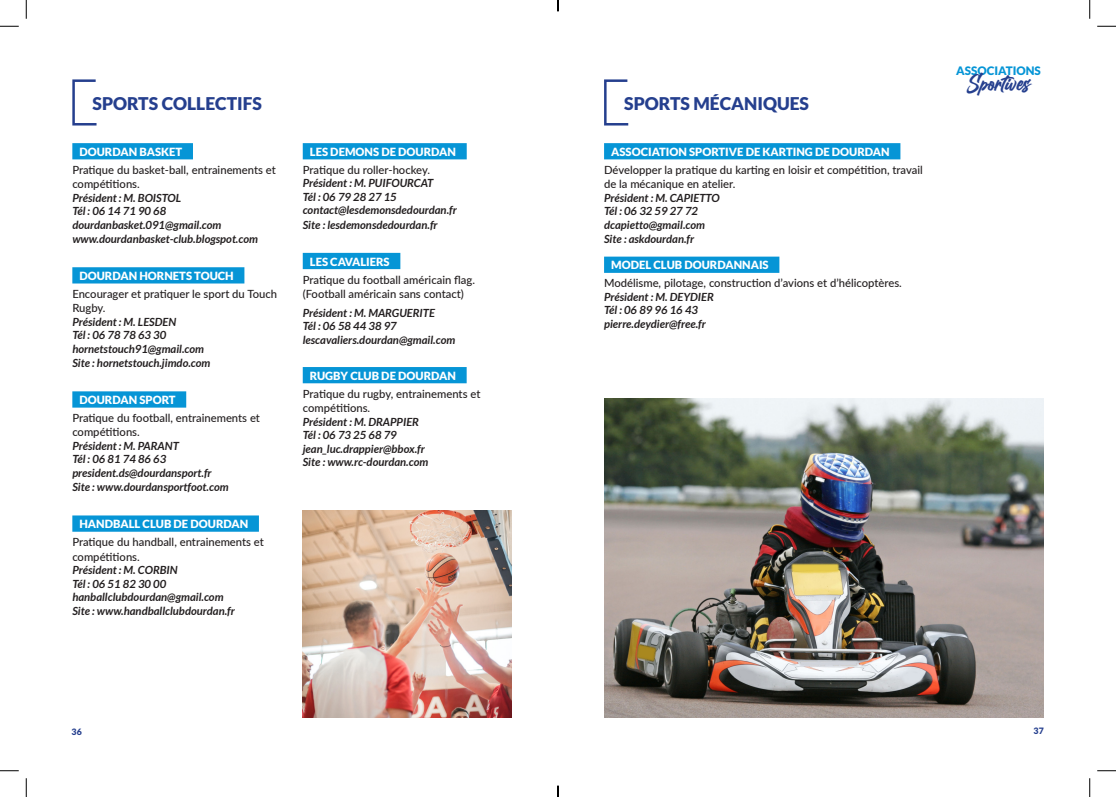
<style>
.page{position:relative;width:1116px;height:797px;background:#fff}
.page>*{position:absolute;margin:0;border:0;box-sizing:border-box;transform-origin:0 0}
.t1{font:22.75px "Billion Dreams";color:#253f8e}
.t2{font:900 17.5px "Lato";color:#253f8e}
.t3{font:900 11.62px "Lato";color:#0695d6}
.t4{font:italic 700 11.25px/13.8px "Lato";color:#231f20}
.t5{font:500 11.25px/14.4px "Lato";color:#231f20}
.t6{font:900 11.25px "Lato";color:#fff}
.t7{font:900 8.75px "Lato";color:#253f8e}
</style>
<div class="page">
<div style="left:604px;top:143px;width:296px;height:16px;background:#0695d6"></div>
<div style="left:604px;top:256px;width:175px;height:17px;background:#0695d6"></div>
<div style="left:72px;top:143px;width:121px;height:16px;background:#0695d6"></div>
<div style="left:72px;top:267px;width:172px;height:16px;background:#0695d6"></div>
<div style="left:72px;top:391px;width:114px;height:16px;background:#0695d6"></div>
<div style="left:72px;top:515px;width:187px;height:16px;background:#0695d6"></div>
<div style="left:303px;top:143px;width:164px;height:16px;background:#0695d6"></div>
<div style="left:303px;top:253px;width:97px;height:16px;background:#0695d6"></div>
<div style="left:303px;top:367px;width:163px;height:16px;background:#0695d6"></div>
<img style="left:303px;top:510px;width:209px;height:207px">
<img style="left:604px;top:398px;width:439px;height:319px">
<svg style="left:72px;top:79px;width:25px;height:47px"></svg>
<svg style="left:604px;top:79px;width:25px;height:47px"></svg>
<svg style="left:0;top:25px;width:19px;height:2px"></svg>
<svg style="left:1097px;top:25px;width:18px;height:2px"></svg>
<svg style="left:0;top:770px;width:19px;height:1px"></svg>
<svg style="left:1097px;top:770px;width:18px;height:1px"></svg>
<svg style="left:25px;top:0;width:2px;height:19px"></svg>
<svg style="left:25px;top:778px;width:2px;height:19px"></svg>
<svg style="left:1089px;top:0;width:1px;height:19px"></svg>
<svg style="left:1089px;top:778px;width:1px;height:19px"></svg>
<svg style="left:557px;top:0;width:2px;height:11px"></svg>
<svg style="left:557px;top:785px;width:2px;height:12px"></svg>
<h2 class="t2" style="left:93px;top:93px;width:171px">SPORTS COLLECTIFS</h2>
<h2 class="t2" style="left:624px;top:93px;width:186px">SPORTS MÉCANIQUES</h2>
<p class="t6" style="left:79px;top:145px;width:104px">DOURDAN BASKET</p>
<p class="t5" style="left:72px;top:162px;width:205px">Pratique du basket-ball, entrainements et compétitions.</p>
<p class="t4" style="left:72px;top:191px;width:187px">Président : M. BOISTOL<br>Tél : 06 14 71 90 68 dourdanbasket.091@gmail.com www.dourdanbasket-club.blogspot.com</p>
<p class="t6" style="left:79px;top:269px;width:156px">DOURDAN HORNETS TOUCH</p>
<p class="t5" style="left:72px;top:286px;width:206px">Encourager et pratiquer le sport du Touch<br>Rugby.</p>
<p class="t4" style="left:72px;top:315px;width:140px">Président : M. LESDEN<br>Tél : 06 78 78 63 30 hornetstouch91@gmail.com<br>Site : hornetstouch.jimdo.com</p>
<p class="t6" style="left:79px;top:393px;width:98px">DOURDAN SPORT</p>
<p class="t5" style="left:72px;top:410px;width:189px">Pratique du football, entrainements et compétitions.</p>
<p class="t4" style="left:72px;top:439px;width:158px">Président : M. PARANT<br>Tél : 06 81 74 86 63 president.ds@dourdansport.fr<br>Site : www.dourdansportfoot.com</p>
<p class="t6" style="left:79px;top:517px;width:170px">HANDBALL CLUB DE DOURDAN</p>
<p class="t5" style="left:72px;top:534px;width:193px">Pratique du handball, entrainements et compétitions.</p>
<p class="t4" style="left:72px;top:563px;width:164px">Président : M. CORBIN<br>Tél : 06 51 82 30 00 hanballclubdourdan@gmail.com<br>Site : www.handballclubdourdan.fr</p>
<p class="t6" style="left:310px;top:145px;width:148px">LES DEMONS DE DOURDAN</p>
<p class="t5" style="left:303px;top:162px;width:129px">Pratique du roller-hockey.</p>
<p class="t4" style="left:303px;top:176px;width:156px">Président : M. PUIFOURCAT<br>Tél : 06 79 28 27 15 contact@lesdemonsdedourdan.fr<br>Site : lesdemonsdedourdan.fr</p>
<p class="t6" style="left:310px;top:255px;width:81px">LES CAVALIERS</p>
<p class="t5" style="left:303px;top:272px;width:174px">Pratique du football américain flag. (Football américain sans contact)</p>
<p class="t4" style="left:303px;top:306px;width:154px">Président : M. MARGUERITE<br>Tél : 06 58 44 38 97 lescavaliers.dourdan@gmail.com</p>
<p class="t6" style="left:310px;top:369px;width:148px">RUGBY CLUB DE DOURDAN</p>
<p class="t5" style="left:303px;top:386px;width:179px">Pratique du rugby, entrainements et compétitions.</p>
<p class="t4" style="left:303px;top:415px;width:127px">Président : M. DRAPPIER<br>Tél : 06 73 25 68 79 jean_luc.drappier@bbox.fr<br>Site : www.rc-dourdan.com</p>
<p class="t6" style="left:611px;top:145px;width:280px">ASSOCIATION SPORTIVE DE KARTING DE DOURDAN</p>
<p class="t5" style="left:604px;top:162px;width:320px">Développer la pratique du karting en loisir et compétition, travail de la mécanique en atelier.</p>
<p class="t4" style="left:604px;top:191px;width:117px">Président : M. CAPIETTO<br>Tél : 06 32 59 27 72 dcapietto@gmail.com<br>Site : askdourdan.fr</p>
<p class="t6" style="left:611px;top:258px;width:159px">MODEL CLUB DOURDANNAIS</p>
<p class="t5" style="left:604px;top:275px;width:299px">Modélisme, pilotage, construction d’avions et d’hélicoptères.</p>
<p class="t4" style="left:604px;top:290px;width:111px">Président : M. DEYDIER<br>Tél : 06 89 96 16 43 pierre.deydier@free.fr</p>
<p class="t3" style="left:956px;top:64px;width:86px">ASSOCIATIONS</p>
<h1 class="t1" style="left:966px;top:67px;width:65px">Sportives</h1>
<p class="t7" style="left:72px;top:726px;width:12px">36</p>
<p class="t7" style="left:1033px;top:726px;width:12px">37</p>
</div>
